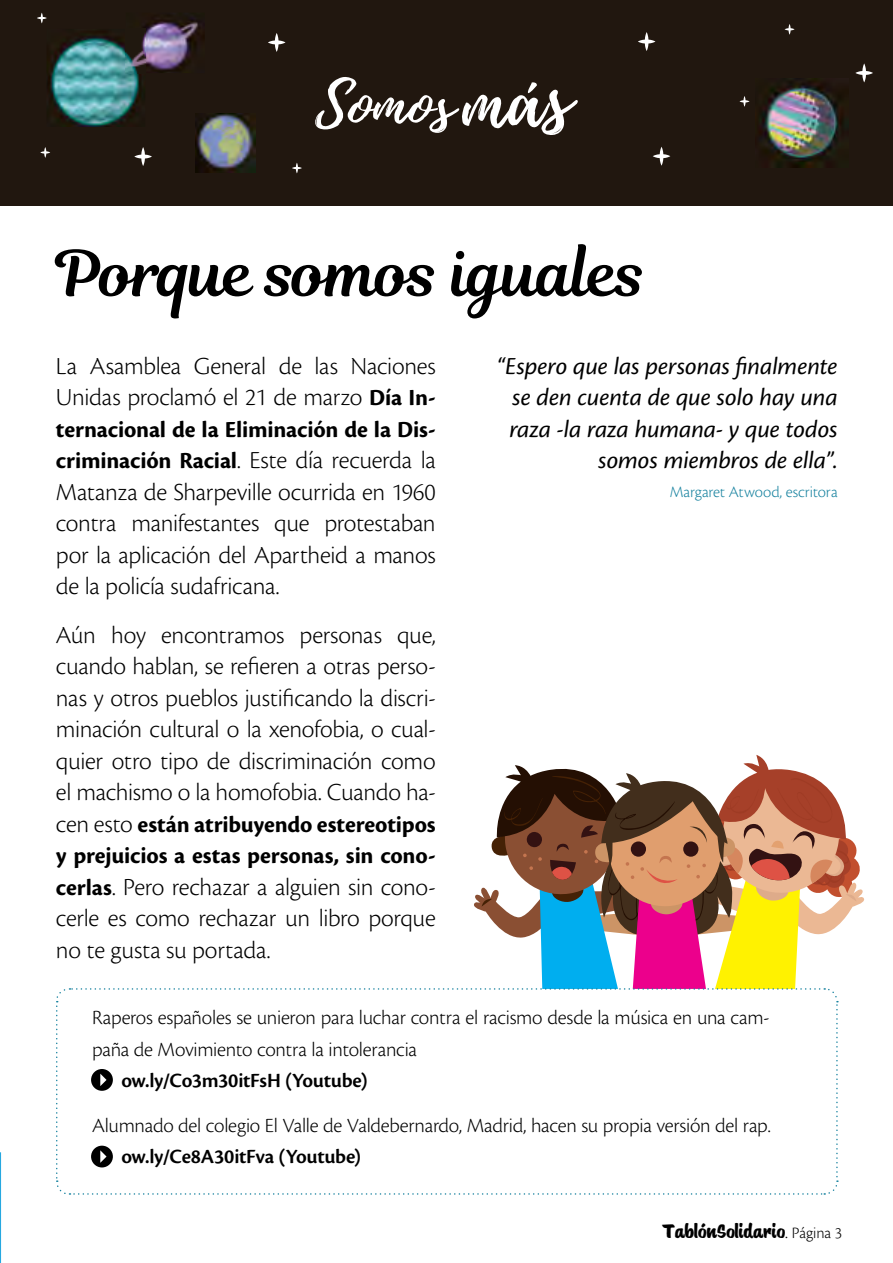
<style>
.page{position:relative;width:893px;height:1263px;background:#fff}
.page>*{position:absolute;margin:0;border:0;box-sizing:border-box;transform-origin:0 0}
.t1{font:63px "Magnolia Script";letter-spacing:-.01em;color:#000}
.t2{font:300 25.5px/31.5px "Cronos Pro";letter-spacing:-.01em;color:#000;text-align:justify}
.t3{font:italic 25.5px/31.5px "Cronos Pro";letter-spacing:-.005em;color:#000;text-align:right}
.t4{font:700 24px/31.5px "Cronos Pro";letter-spacing:-.005em;color:#000}
.t5{font:300 21px/31.5px "Cronos Pro";letter-spacing:-.01em;color:#000}
.t6{font:600 21px "Cronos Pro";letter-spacing:-.015em;color:#000}
.t7{font:19.5px "Saint Peter";color:#000}
.t8{font:300 16.5px "Cronos Pro";letter-spacing:-.005em;color:#1983a0}
.s1{font-weight:700;font-size:24px}
.s2{font-weight:300;font-size:25.5px}
.s3{font-family:"Aileron";font-weight:300;font-size:16.5px}
.s4{font-family:"Cronos Pro";font-weight:300;font-size:16.5px}
</style>
<div class="page">
<svg style="left:0;top:1152px;width:1px;height:111px"></svg>
<div style="left:1px;top:0;width:892px;height:205px;background:#21170f"></div>
<img style="left:759px;top:78px;width:89px;height:89px">
<img style="left:47px;top:31px;width:98px;height:96px">
<img style="left:196px;top:114px;width:59px;height:59px">
<svg style="left:268px;top:33px;width:17px;height:19px"></svg>
<svg style="left:638px;top:32px;width:17px;height:19px"></svg>
<svg style="left:653px;top:147px;width:17px;height:19px"></svg>
<svg style="left:855px;top:63px;width:18px;height:19px"></svg>
<svg style="left:134px;top:147px;width:18px;height:19px"></svg>
<svg style="left:40px;top:147px;width:10px;height:11px"></svg>
<svg style="left:739px;top:96px;width:10px;height:11px"></svg>
<svg style="left:785px;top:24px;width:10px;height:11px"></svg>
<svg style="left:292px;top:163px;width:10px;height:10px"></svg>
<svg style="left:37px;top:13px;width:10px;height:10px"></svg>
<img style="left:144px;top:17px;width:60px;height:56px">
<img style="left:126px;top:29px;width:19px;height:44px">
<svg style="left:315px;top:77px;width:263px;height:58px"></svg>
<svg style="left:56px;top:755px;width:809px;height:440px"></svg>
<h1 class="t1" style="left:56px;top:228px;width:592px">Porque somos iguales</h1>
<p class="t2" style="left:56px;top:350px;width:381px">La Asamblea General de las Naciones<br>Unidas proclamó el 21 de marzo <span class="s1">Día In-</span></p>
<p class="t4" style="left:56px;top:414px;width:381px">ternacional de la Eliminación de la Dis-</p>
<p class="t2" style="left:56px;top:444px;width:381px"><span class="s1">criminación Racial</span>. Este día recuerda la Matanza de Sharpeville ocurrida en 1960 contra manifestantes que protestaban por la aplicación del Apartheid a manos de la policía sudafricana.</p>
<p class="t2" style="left:56px;top:619px;width:381px">Aún hoy encontramos personas que, cuando hablan, se refieren a otras perso&shy;nas y otros pueblos justificando la discri&shy;minación cultural o la xenofobia, o cual&shy;quier otro tipo de discriminación como el machismo o la homofobia. Cuando ha-</p>
<p class="t4" style="left:56px;top:809px;width:381px"><span class="s2">cen esto</span> están atribuyendo estereotipos y prejuicios a estas personas, sin cono-</p>
<p class="t2" style="left:56px;top:871px;width:381px"><span class="s1">cerlas</span>. Pero rechazar a alguien sin cono&shy;cerle es como rechazar un libro porque no te gusta su portada.</p>
<p class="t3" style="left:497px;top:350px;width:342px">“Espero que las personas finalmente se den cuenta de que solo hay una raza -la raza humana- y que todos somos miembros de ella”.</p>
<p class="t8" style="left:670px;top:482px;width:169px">Margaret Atwood, escritora</p>
<p class="t5" style="left:92px;top:1002px;width:679px">Raperos españoles se unieron para luchar contra el racismo desde la música en una cam&shy;paña de Movimiento contra la intolerancia</p>
<p class="t6" style="left:121px;top:1068px;width:248px">ow.ly/Co3m30itFsH (Youtube)</p>
<p class="t5" style="left:92px;top:1109px;width:680px">Alumnado del colegio El Valle de Valdebernardo, Madrid, hacen su propia versión del rap.</p>
<p class="t6" style="left:121px;top:1145px;width:241px">ow.ly/Ce8A30itFva (Youtube)</p>
<p class="t7" style="left:662px;top:1222px;width:181px">TablónSolidario<span class="s3">.</span> <span class="s4">Página 3</span></p>
</div>
